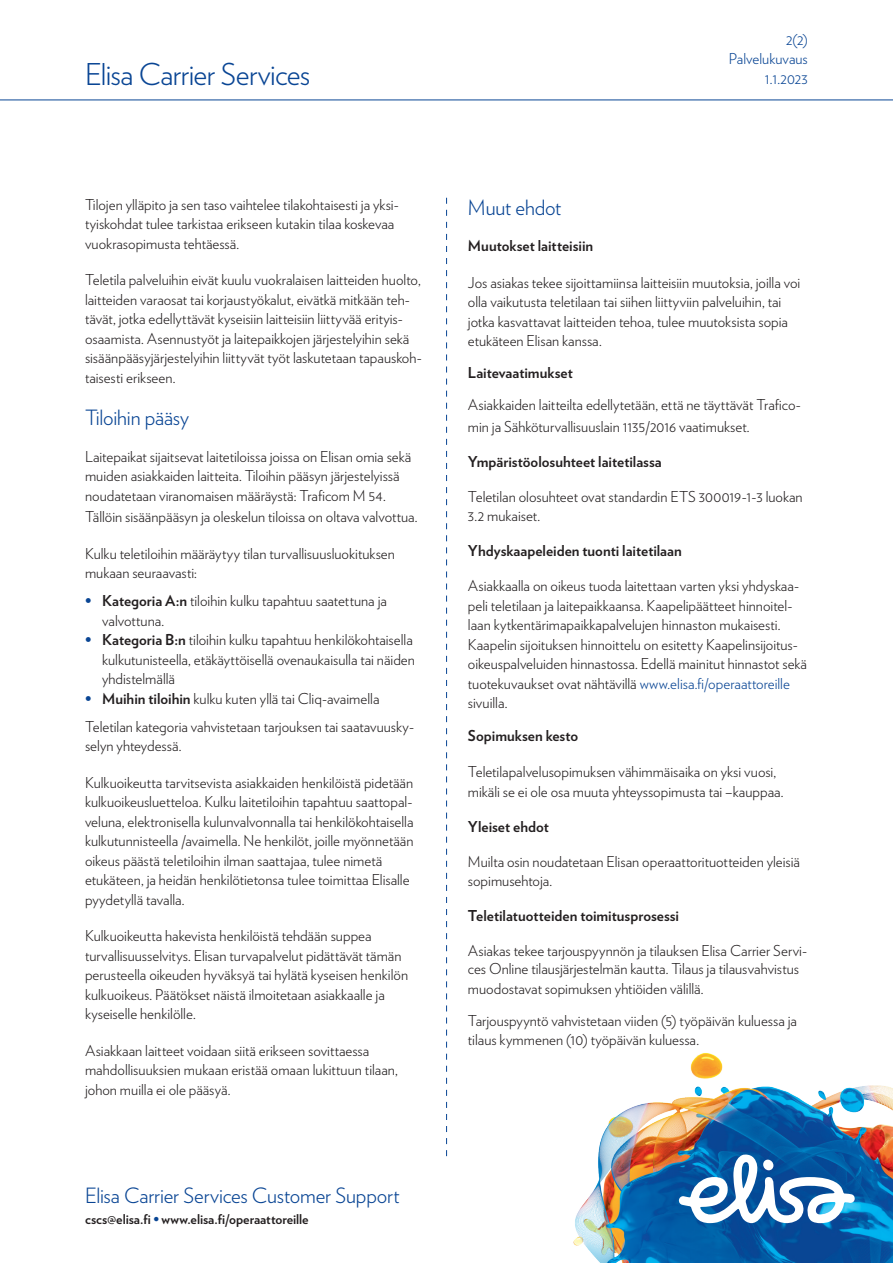
<style>
.page{position:relative;width:893px;height:1263px;background:#fff}
.page>*{position:absolute;margin:0;border:0;box-sizing:border-box;transform-origin:0 0}
.t1{font:300 30px "Verlag";letter-spacing:-.02em;color:#094594}
.Välitotsikko{font:300 21px "Verlag";letter-spacing:-.01em;color:#094594}
.Leipis{font:300 15px/19.5px "Verlag";color:#231f20}
.Kuvaotsikko{font:300 15px/19.5px "Verlag";color:#231f20}
.Leipis-2{font:700 15px "Verlag";color:#231f20}
.t2{font:300 15px/19.5px "Verlag";color:#094594;text-align:right}
.t3{font:700 13.5px "Verlag";letter-spacing:-.005em;color:#231f20}
.s1{font-weight:700;color:#094594}
.s2{font-weight:700}
.s3{color:#094594}
</style>
<div class="page">
<hr style="left:0;top:100px;width:893px;height:1px;background:#094594">
<img style="left:446px;top:1018px;width:447px;height:245px">
<svg style="left:679px;top:1154px;width:176px;height:69px"></svg>
<svg style="left:446px;top:198px;width:1px;height:958px"></svg>
<h1 class="t1" style="left:85px;top:52px;width:227px">Elisa Carrier Services</h1>
<p class="Leipis" style="left:85px;top:194px;width:315px">Tilojen ylläpito ja sen taso vaihtelee tilakohtaisesti ja yksi&shy;tyiskohdat tulee tarkistaa erikseen kutakin tilaa koskevaa vuokrasopimusta tehtäessä.</p>
<p class="Leipis" style="left:85px;top:269px;width:338px">Teletila palveluihin eivät kuulu vuokralaisen laitteiden huolto, laitteiden varaosat tai korjaustyökalut, eivätkä mitkään teh&shy;tävät, jotka edellyttävät kyseisiin laitteisiin liittyvää erityis&shy;osaamista. Asennustyöt ja laitepaikkojen järjestelyihin sekä sisäänpääsyjärjestelyihin liittyvät työt laskutetaan tapauskoh&shy;taisesti erikseen.</p>
<p class="Välitotsikko" style="left:85px;top:402px;width:106px">Tiloihin pääsy</p>
<p class="Leipis" style="left:85px;top:445px;width:328px">Laitepaikat sijaitsevat laitetiloissa joissa on Elisan omia sekä muiden asiakkaiden laitteita. Tiloihin pääsyn järjestelyissä noudatetaan viranomaisen määräystä: Traficom M 54.</p>
<p class="Leipis" style="left:85px;top:506px;width:334px">Tällöin sisäänpääsyn ja oleskelun tiloissa on oltava valvottua.</p>
<p class="Leipis" style="left:85px;top:543px;width:311px">Kulku teletiloihin määräytyy tilan turvallisuusluokituksen mukaan seuraavasti:</p>
<p class="Leipis" style="left:102px;top:590px;width:286px;text-indent:-17px"><span class="s1">•</span> <span class="s2">Kategoria A:n</span> tiloihin kulku tapahtuu saatettuna ja valvottuna.</p>
<p class="Leipis" style="left:102px;top:629px;width:314px;text-indent:-17px"><span class="s1">•</span> <span class="s2">Kategoria B:n</span> tiloihin kulku tapahtuu henkilökohtaisella kulkutunisteella, etäkäyttöisellä ovenaukaisulla tai näiden yhdistelmällä</p>
<p class="Leipis" style="left:85px;top:688px;width:296px"><span class="s1">•</span> <span class="s2">Muihin tiloihin</span> kulku kuten yllä tai Cliq-avaimella</p>
<p class="Leipis" style="left:85px;top:716px;width:331px">Teletilan kategoria vahvistetaan tarjouksen tai saatavuusky&shy;selyn yhteydessä.</p>
<p class="Leipis" style="left:85px;top:772px;width:330px">Kulkuoikeutta tarvitsevista asiakkaiden henkilöistä pidetään kulkuoikeusluetteloa. Kulku laitetiloihin tapahtuu saattopal&shy;veluna, elektronisella kulunvalvonnalla tai henkilökohtaisella kulkutunnisteella /avaimella. Ne henkilöt, joille myönnetään oikeus päästä teletiloihin ilman saattajaa, tulee nimetä etukäteen, ja heidän henkilötietonsa tulee toimittaa Elisalle pyydetyllä tavalla.</p>
<p class="Leipis" style="left:85px;top:925px;width:325px">Kulkuoikeutta hakevista henkilöistä tehdään suppea turvallisuusselvitys. Elisan turvapalvelut pidättävät tämän perusteella oikeuden hyväksyä tai hylätä kyseisen henkilön kulkuoikeus. Päätökset näistä ilmoitetaan asiakkaalle ja kyseiselle henkilölle.</p>
<p class="Leipis" style="left:85px;top:1040px;width:314px">Asiakkaan laitteet voidaan siitä erikseen sovittaessa mahdollisuuksien mukaan eristää omaan lukittuun tilaan, johon muilla ei ole pääsyä.</p>
<h2 class="Välitotsikko" style="left:85px;top:1180px;width:316px">Elisa Carrier Services Customer Support</h2>
<p class="t3" style="left:85px;top:1209px;width:225px">cscs@elisa.fi <span class="s3">•</span> www.elisa.fi/operaattoreille</p>
<p class="t2" style="left:729px;top:29px;width:81px">2(2)<br>Palvelukuvaus</p>
<p class="t2" style="left:765px;top:68px;width:45px">1.1.2023</p>
<p class="Välitotsikko" style="left:468px;top:192px;width:95px">Muut ehdot</p>
<p class="Leipis-2" style="left:468px;top:234px;width:127px">Muutokset laitteisiin</p>
<p class="Kuvaotsikko" style="left:468px;top:272px;width:334px">Jos asiakas tekee sijoittamiinsa laitteisiin muutoksia, joilla voi olla vaikutusta teletilaan tai siihen liittyviin palveluihin, tai jotka kasvattavat laitteiden tehoa, tulee muutoksista sopia etukäteen Elisan kanssa.</p>
<p class="Leipis-2" style="left:468px;top:361px;width:106px">Laitevaatimukset</p>
<p class="Kuvaotsikko" style="left:468px;top:393px;width:334px;line-height:21.6px">Asiakkaiden laitteilta edellytetään, että ne täyttävät Trafico&shy;min ja Sähköturvallisuuslain 1135/2016 vaatimukset.</p>
<p class="Leipis-2" style="left:468px;top:449px;width:195px">Ympäristöolosuhteet laitetilassa</p>
<p class="Kuvaotsikko" style="left:468px;top:486px;width:336px">Teletilan olosuhteet ovat standardin ETS 300019-1-3 luokan<br>3.2 mukaiset.</p>
<p class="Leipis-2" style="left:468px;top:539px;width:215px">Yhdyskaapeleiden tuonti laitetilaan</p>
<p class="Leipis" style="left:468px;top:575px;width:341px">Asiakkaalla on oikeus tuoda laitettaan varten yksi yhdyskaa&shy;peli teletilaan ja laitepaikkaansa. Kaapelipäätteet hinnoitel&shy;laan kytkentärimapaikkapalvelujen hinnaston mukaisesti.<br>Kaapelin sijoituksen hinnoittelu on esitetty Kaapelinsijoitus&shy;oikeuspalveluiden hinnastossa. Edellä mainitut hinnastot sekä tuotekuvaukset ovat nähtävillä <span class="s3">www.elisa.fi/operaattoreille </span>sivuilla.</p>
<p class="Leipis-2" style="left:468px;top:723px;width:112px">Sopimuksen kesto</p>
<p class="Kuvaotsikko" style="left:468px;top:761px;width:317px">Teletilapalvelusopimuksen vähimmäisaika on yksi vuosi, mikäli se ei ole osa muuta yhteyssopimusta tai –kauppaa.</p>
<p class="Leipis-2" style="left:468px;top:814px;width:83px">Yleiset ehdot</p>
<p class="Kuvaotsikko" style="left:468px;top:850px;width:334px">Muilta osin noudatetaan Elisan operaattorituotteiden yleisiä sopimusehtoja.</p>
<p class="Leipis-2" style="left:468px;top:904px;width:213px">Teletilatuotteiden toimitusprosessi</p>
<p class="Kuvaotsikko" style="left:468px;top:941px;width:341px;line-height:18px">Asiakas tekee tarjouspyynnön ja tilauksen Elisa Carrier Servi&shy;ces Online tilausjärjestelmän kautta. Tilaus ja tilausvahvistus</p>
<p class="Kuvaotsikko" style="left:468px;top:977px;width:237px">muodostavat sopimuksen yhtiöiden välillä.</p>
<p class="Kuvaotsikko" style="left:468px;top:1010px;width:331px">Tarjouspyyntö vahvistetaan viiden (5) työpäivän kuluessa ja tilaus kymmenen (10) työpäivän kuluessa.</p>
</div>
